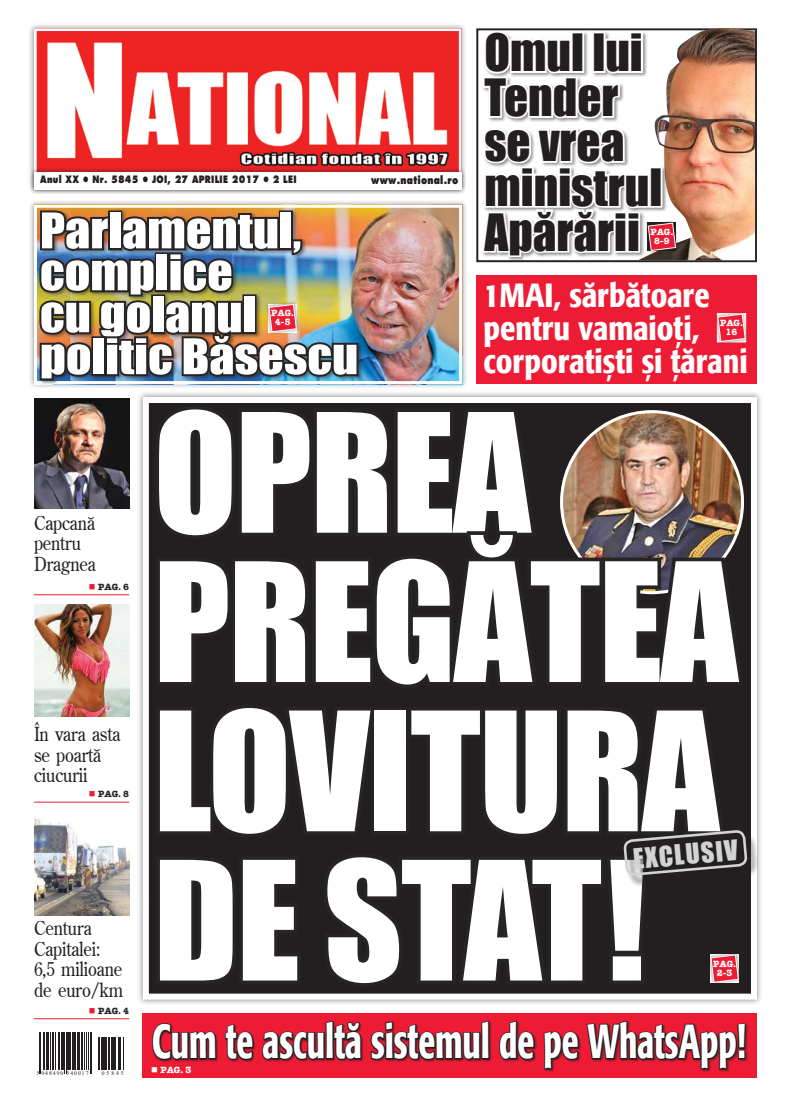
<style>
.page{position:relative;width:791px;height:1106px;background:#fff}
.page>*{position:absolute;margin:0;border:0;box-sizing:border-box;transform-origin:0 0}
.t1{font:152.7px/149.2px "Impact";letter-spacing:-.01em;color:#fff}
.t2{font:500 condensed 47.5px "R Formata";color:#fff;scale:.77 1}
.t3{font:47.2px/44.9px "Impact";color:#231f20}
.t4{font:45.4px/41.9px "Impact";color:#fff;scale:1.1 1}
.t5{font:500 condensed 33.3px/33.3px "R Formata";color:#fff}
.t6{font:25.9px "Impact";color:#d1d3d4}
.t7{font:300 19.3px/20.6px "R Century";letter-spacing:-.01em;color:#231f20}
.t8{font:10.8px "Futura Extra Bold Rom";letter-spacing:.03em;color:#231f20;scale:.8 1}
.t9{font:10px "Futura Extra Bold Rom";letter-spacing:.03em;color:#231f20;scale:.8 1}
.t10{font:9px/9px "American Type Writer Bold Rom";color:#fff;text-align:center}
.t11{font:9px "American Type Writer Bold Rom";color:#272425}
.t12{font:5.7px "Times New Roman";letter-spacing:.175em;color:#231f20}
.s1{color:#ed1b34}
</style>
<div class="page">
<div style="left:476px;top:276px;width:281px;height:108px;background:#ed1b34"></div>
<hr style="left:34px;top:594px;width:95px;height:1px;background:#ed1b34">
<hr style="left:34px;top:801px;width:95px;height:1px;background:#ed1b34">
<hr style="left:34px;top:1018px;width:95px;height:1px;background:#ed1b34">
<div style="left:152px;top:1020px;width:639px;height:71px;background:#231f20;opacity:.5"></div>
<div style="left:28px;top:22px;width:455px;height:179px;background:#231f20;opacity:.5"></div>
<img style="left:34px;top:399px;width:2px;height:109px">
<img style="left:34px;top:605px;width:2px;height:111px">
<img style="left:34px;top:818px;width:2px;height:98px">
<div style="left:554px;top:405px;width:200px;height:199px;background:#231f20;opacity:.5"></div>
<div style="left:625px;top:831px;width:164px;height:67px;background:#231f20;opacity:.75"></div>
<img style="left:638px;top:28px;width:117px;height:210px">
<img style="left:36px;top:29px;width:712px;height:1062px">
<p class="t9" style="left:40px;top:173px;width:310px">Anul XX ● Nr. 5845 ● Joi, 27 aprilie 2017 ● 2 LEI</p>
<p class="t8" style="left:371px;top:173px;width:110px">www.national.ro</p>
<h3 class="t4" style="left:40px;top:208px;width:291px">Parlamentul, complice<br>cu golanul politic Băsescu</h3>
<p class="t10" style="left:271px;top:309px;width:24px">PAG.<br>4-5</p>
<h3 class="t3" style="left:484px;top:29px;width:180px">Omul lui<br>Tender se vrea ministrul<br>Apărării</h3>
<p class="t10" style="left:650px;top:227px;width:24px">PAG.<br>8-9</p>
<h3 class="t5" style="left:483px;top:279px;width:266px">1Mai, sărbătoare pentru vamaioţi, corporatişti şi ţărani</h3>
<p class="t10" style="left:720px;top:318px;width:24px">PAG.<br>16</p>
<p class="t7" style="left:34px;top:512px;width:63px">Capcană pentru<br>Dragnea</p>
<p class="t11" style="left:89px;top:581px;width:42px"><span class="s1">■</span> PAG. 6</p>
<p class="t7" style="left:34px;top:723px;width:88px">În vara asta se poartă ciucurii</p>
<p class="t11" style="left:89px;top:788px;width:42px"><span class="s1">■</span> PAG. 8</p>
<p class="t7" style="left:34px;top:917px;width:91px">Centura<br>Capitalei:<br>6,5 milioane de euro/km</p>
<p class="t11" style="left:89px;top:1005px;width:42px"><span class="s1">■</span> PAG. 4</p>
<p class="t12" style="left:37px;top:1068px;width:53px">5 948490 540017</p>
<p class="t12" style="left:102px;top:1068px;width:23px">05288435</p>
<h1 class="t1" style="left:154px;top:394px;width:586px">Oprea pregătea lovitura de stat!</h1>
<h3 class="t6" style="left:631px;top:839px;width:107px;rotate:-5deg">exclusiv</h3>
<p class="t10" style="left:713px;top:959px;width:24px">PAG.<br>2-3</p>
<h2 class="t2" style="left:152px;top:1015px;width:773px">Cum te ascultă sistemul de pe WhatsApp!</h2>
<p class="t10" style="left:151px;top:1064px;width:42px">■ PAG. 3</p>
</div>
